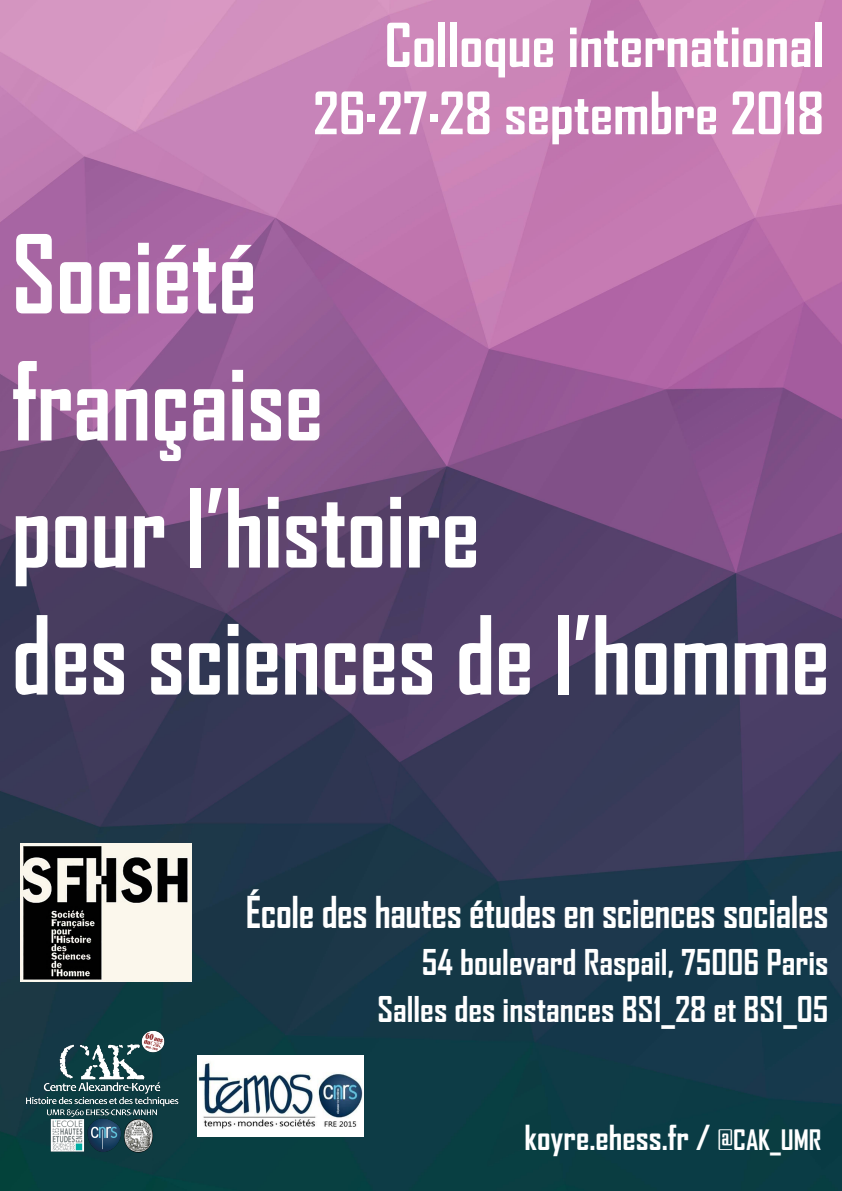
<style>
.page{position:relative;width:842px;height:1191px;background:#fff}
.page>*{position:absolute;margin:0;border:0;box-sizing:border-box;transform-origin:0 0}
.t1{font:700 104px "Agency FB";color:#fff;scale:.93 1}
.t2{font:700 58px "Agency FB";color:#fff}
.t3{font:700 56px "Agency FB";color:#fff;scale:1.04 1}
.t4{font:700 42px "Agency FB";letter-spacing:-.01em;color:#fff;scale:.93 1}
.t5{font:700 34px "Agency FB";color:#fff}
.t6{font:700 33px "Agency FB";color:#fff}
.s1{font-size:27px}
</style>
<div class="page">
<img style="left:0;top:0;width:842px;height:1191px">
<img style="left:21px;top:1044px;width:163px;height:108px">
<img style="left:142px;top:1030px;width:22px;height:22px">
<img style="left:21px;top:843px;width:171px;height:139px">
<img style="left:197px;top:1055px;width:166px;height:81px">
<p class="t1" style="left:12px;top:210px;width:265px">Société</p>
<p class="t2" style="left:384px;top:9px;width:441px">Colloque international</p>
<p class="t3" style="left:313px;top:78px;width:493px">26·27·28 septembre 2018</p>
<p class="t1" style="left:12px;top:337px;width:336px">française</p>
<p class="t1" style="left:12px;top:464px;width:505px">pour l’histoire</p>
<p class="t1" style="left:12px;top:591px;width:881px">des sciences de l’homme</p>
<p class="t4" style="left:246px;top:886px;width:628px">École des hautes études en sciences sociales</p>
<p class="t5" style="left:422px;top:941px;width:408px">54 boulevard Raspail, 75006 Paris</p>
<p class="t5" style="left:377px;top:988px;width:452px">Salles des instances BS1_28 et BS1_05</p>
<p class="t6" style="left:524px;top:1116px;width:298px">koyre.ehess.fr / <span class="s1">@CAK_UMR</span></p>
</div>
